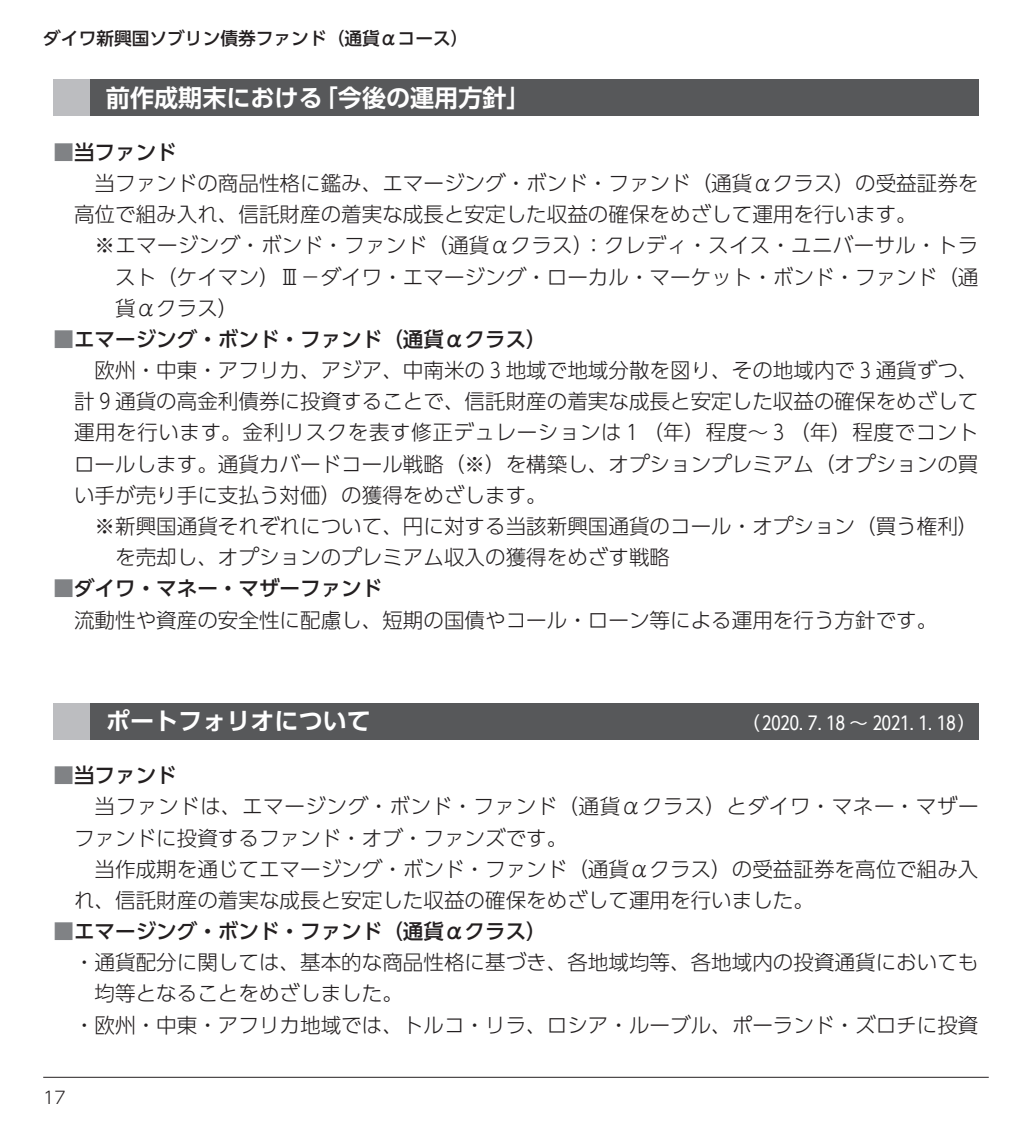
<style>
.page{position:relative;width:1032px;height:1134px;background:#fff}
.page>*{position:absolute;margin:0;border:0;box-sizing:border-box;transform-origin:0 0}
.t1{font:700 24px "UD Shin Go Pro De";color:#fff}
.t2{font:300 20.6px/31.2px "UD Shin Go Pro";color:#231f20}
.t3{font:500 20.6px "UD Shin Go Pro";color:#231f20}
.t4{font:300 20.6px "UD Shin Go Pro";letter-spacing:.025em;color:#231f20}
.t5{font:300 20.6px "UD Shin Go Pro";letter-spacing:.03em;color:#231f20}
.t6{font:18.4px "UD Shin Go Pro";color:#fff}
.t7{font:500 17.8px "UD Shin Go Pro";color:#231f20}
.t8{font:300 17px "UD Shin Go Pro";color:#231f20}
.s1{color:#808285}
.s2{font-weight:500;color:#808285}
.s3{font-weight:500}
</style>
<div class="page">
<hr style="left:43px;top:1077px;width:946px;height:1px;background:#231f20">
<div style="left:54px;top:703px;width:924px;height:36px;background:#57585a"></div>
<div style="left:54px;top:703px;width:36px;height:36px;background:#bcbdc0"></div>
<div style="left:54px;top:79px;width:924px;height:37px;background:#57585a"></div>
<div style="left:54px;top:79px;width:36px;height:37px;background:#bcbdc0"></div>
<p class="t7" style="left:43px;top:24px;width:427px">ダイワ新興国ソブリン債券ファンド（通貨αコース）</p>
<p class="t1" style="left:106px;top:78px;width:426px">前作成期末における「今後の運用方針」</p>
<p class="t3" style="left:54px;top:135px;width:125px"><span class="s1">■</span>当ファンド</p>
<p class="t2" style="left:95px;top:167px;width:885px">当ファンドの商品性格に鑑み、エマージング・ボンド・ファンド（通貨αクラス）の受益証券を</p>
<p class="t2" style="left:74px;top:198px;width:844px">高位で組み入れ、信託財産の着実な成長と安定した収益の確保をめざして運用を行います。</p>
<p class="t2" style="left:95px;top:229px;width:885px">※エマージング・ボンド・ファンド（通貨αクラス）：クレディ・スイス・ユニバーサル・トラ</p>
<p class="t2" style="left:115px;top:260px;width:865px">スト（ケイマン）Ⅲ－ダイワ・エマージング・ローカル・マーケット・ボンド・ファンド（通</p>
<p class="t2" style="left:115px;top:292px;width:125px">貨αクラス）</p>
<p class="t3" style="left:54px;top:322px;width:495px"><span class="s1">■</span>エマージング・ボンド・ファンド（通貨αクラス）</p>
<p class="t2" style="left:95px;top:354px;width:885px">欧州・中東・アフリカ、アジア、中南米の 3 地域で地域分散を図り、その地域内で 3 通貨ずつ、</p>
<p class="t2" style="left:74px;top:385px;width:906px">計 9 通貨の高金利債券に投資することで、信託財産の着実な成長と安定した収益の確保をめざして</p>
<p class="t4" style="left:74px;top:416px;width:906px">運用を行います。金利リスクを表す修正デュレーションは 1 （年）程度～ 3 （年）程度でコント</p>
<p class="t2" style="left:74px;top:447px;width:906px">ロールします。通貨カバードコール戦略（※）を構築し、オプションプレミアム（オプションの買</p>
<p class="t2" style="left:74px;top:479px;width:474px">い手が売り手に支払う対価）の獲得をめざします。</p>
<p class="t2" style="left:95px;top:510px;width:885px">※新興国通貨それぞれについて、円に対する当該新興国通貨のコール・オプション（買う権利）</p>
<p class="t2" style="left:115px;top:541px;width:556px">を売却し、オプションのプレミアム収入の獲得をめざす戦略</p>
<p class="t2" style="left:74px;top:572px;width:865px;text-indent:-21px"><span class="s2">■</span><span class="s3">ダイワ・マネー・マザーファンド<br></span>流動性や資産の安全性に配慮し、短期の国債やコール・ローン等による運用を行う方針です。</p>
<p class="t1" style="left:106px;top:702px;width:267px">ポートフォリオについて</p>
<p class="t6" style="left:741px;top:708px;width:236px">（ 2020. 7. 18 ～ 2021. 1. 18）</p>
<p class="t3" style="left:54px;top:759px;width:125px"><span class="s1">■</span>当ファンド</p>
<p class="t5" style="left:95px;top:790px;width:885px">当ファンドは、エマージング・ボンド・ファンド（通貨αクラス）とダイワ・マネー・マザー</p>
<p class="t2" style="left:74px;top:821px;width:495px">ファンドに投資するファンド・オブ・ファンズです。</p>
<p class="t2" style="left:95px;top:852px;width:885px">当作成期を通じてエマージング・ボンド・ファンド（通貨αクラス）の受益証券を高位で組み入</p>
<p class="t2" style="left:74px;top:884px;width:741px">れ、信託財産の着実な成長と安定した収益の確保をめざして運用を行いました。</p>
<p class="t3" style="left:54px;top:914px;width:495px"><span class="s1">■</span>エマージング・ボンド・ファンド（通貨αクラス）</p>
<p class="t2" style="left:74px;top:946px;width:906px">・通貨配分に関しては、基本的な商品性格に基づき、各地域均等、各地域内の投資通貨においても</p>
<p class="t2" style="left:95px;top:977px;width:310px">均等となることをめざしました。</p>
<p class="t2" style="left:74px;top:1008px;width:906px">・欧州・中東・アフリカ地域では、トルコ・リラ、ロシア・ルーブル、ポーランド・ズロチに投資</p>
<p class="t8" style="left:43px;top:1083px;width:24px">17</p>
</div>
